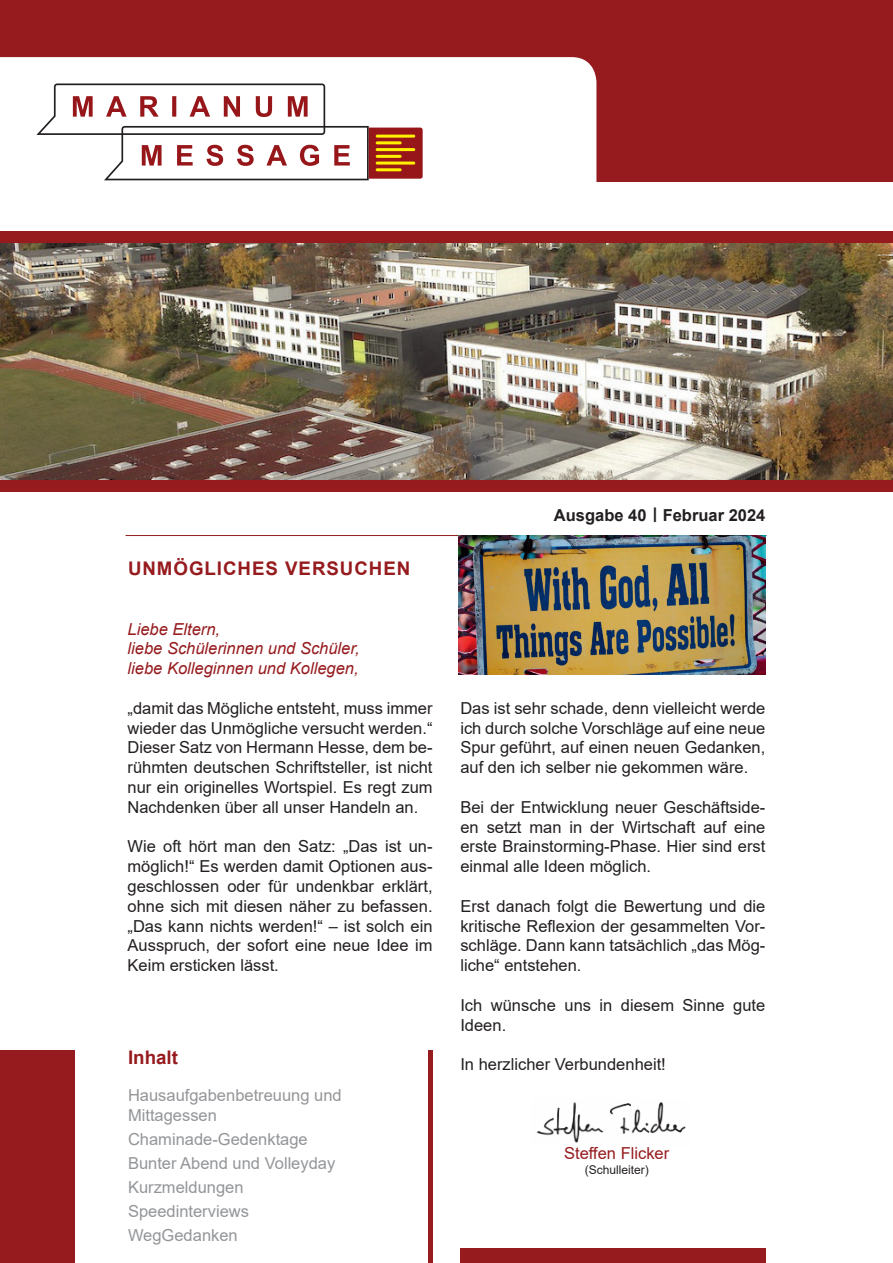
<style>
.page{position:relative;width:893px;height:1263px;background:#fff}
.page>*{position:absolute;margin:0;border:0;box-sizing:border-box;transform-origin:0 0}
.t1{font:700 18.75px "Arial";letter-spacing:.05em;color:#961b1e}
.t2{font:16.5px/19.8px "Arial";color:#231f20;text-align:justify}
.t3{font:16.5px/24px "Arial";color:#939598}
.t4{font:italic 16.5px/19.8px "Arial";color:#961b1e}
.t5{font:700 16.5px "Arial";color:#231f20}
.t6{font:16.5px "Arial";color:#961b1e}
.t7{font:12px "Arial";color:#231f20}
.s1{font-family:"Calibri"}
</style>
<div class="page">
<div style="left:0;top:0;width:893px;height:181px;background:#961b1e"></div>
<div style="left:0;top:231px;width:893px;height:12px;background:#961b1e"></div>
<div style="left:0;top:479px;width:893px;height:13px;background:#961b1e"></div>
<img style="left:0;top:243px;width:893px;height:236px">
<div style="left:0;top:57px;width:596px;height:124px;background:#fff"></div>
<svg style="left:36px;top:83px;width:387px;height:97px;background:#e1cecb"></svg>
<hr style="left:126px;top:535px;width:641px;height:1px;background:#961b1e">
<div style="left:0;top:1050px;width:75px;height:213px;background:#961b1e"></div>
<div style="left:428px;top:1050px;width:5px;height:213px;background:#961b1e"></div>
<div style="left:460px;top:1248px;width:305px;height:15px;background:#961b1e"></div>
<img style="left:536px;top:1102px;width:150px;height:41px">
<img style="left:459px;top:535px;width:306px;height:139px">
<p class="t1" style="left:128px;top:555px;width:284px">UNMÖGLICHES VERSUCHEN</p>
<p class="t4" style="left:128px;top:619px;width:234px">Liebe Eltern,<br>liebe Schülerinnen und Schüler, liebe Kolleginnen und Kollegen,</p>
<p class="t2" style="left:128px;top:698px;width:307px">„damit das Mögliche entsteht, muss immer wieder das Unmögliche versucht werden.“ Dieser Satz von Hermann Hesse, dem be&shy;rühmten deutschen Schriftsteller, ist nicht nur ein originelles Wortspiel. Es regt zum Nachdenken über all unser Handeln an.</p>
<p class="t2" style="left:128px;top:836px;width:307px">Wie oft hört man den Satz: „Das ist un&shy;möglich!“ Es werden damit Optionen aus&shy;geschlossen oder für undenkbar erklärt, ohne sich mit diesen näher zu befassen. „Das kann nichts werden!“ – ist solch ein Ausspruch, der sofort eine neue Idee im Keim ersticken lässt.</p>
<p class="t1" style="left:128px;top:1044px;width:52px">Inhalt</p>
<p class="t3" style="left:128px;top:1085px;width:215px;line-height:19.8px">Hausaufgabenbetreuung und<br>Mittagessen</p>
<p class="t3" style="left:128px;top:1127px;width:209px">Chaminade-Gedenktage<br>Bunter Abend und Volleyday<br>Kurzmeldungen<br>Speedinterviews<br>WegGedanken</p>
<p class="t5" style="left:554px;top:503px;width:213px">Ausgabe 40 <span class="s1">|</span> Februar 2024</p>
<p class="t2" style="left:460px;top:698px;width:306px">Das ist sehr schade, denn vielleicht werde ich durch solche Vorschläge auf eine neue Spur geführt, auf einen neuen Gedanken, auf den ich selber nie gekommen wäre.</p>
<p class="t2" style="left:460px;top:797px;width:306px">Bei der Entwicklung neuer Geschäftside&shy;en setzt man in der Wirtschaft auf eine erste Brainstorming-Phase. Hier sind erst einmal alle Ideen möglich.</p>
<p class="t2" style="left:460px;top:896px;width:306px">Erst danach folgt die Bewertung und die kritische Reflexion der gesammelten Vor&shy;schläge. Dann kann tatsächlich „das Mög&shy;liche“ entstehen.</p>
<p class="t2" style="left:460px;top:995px;width:307px">Ich wünsche uns in diesem Sinne gute<br>Ideen.</p>
<p class="t2" style="left:460px;top:1054px;width:207px">In herzlicher Verbundenheit!</p>
<p class="t6" style="left:564px;top:1142px;width:107px">Steffen Flicker</p>
<p class="t7" style="left:585px;top:1161px;width:66px">(Schulleiter)</p>
</div>
